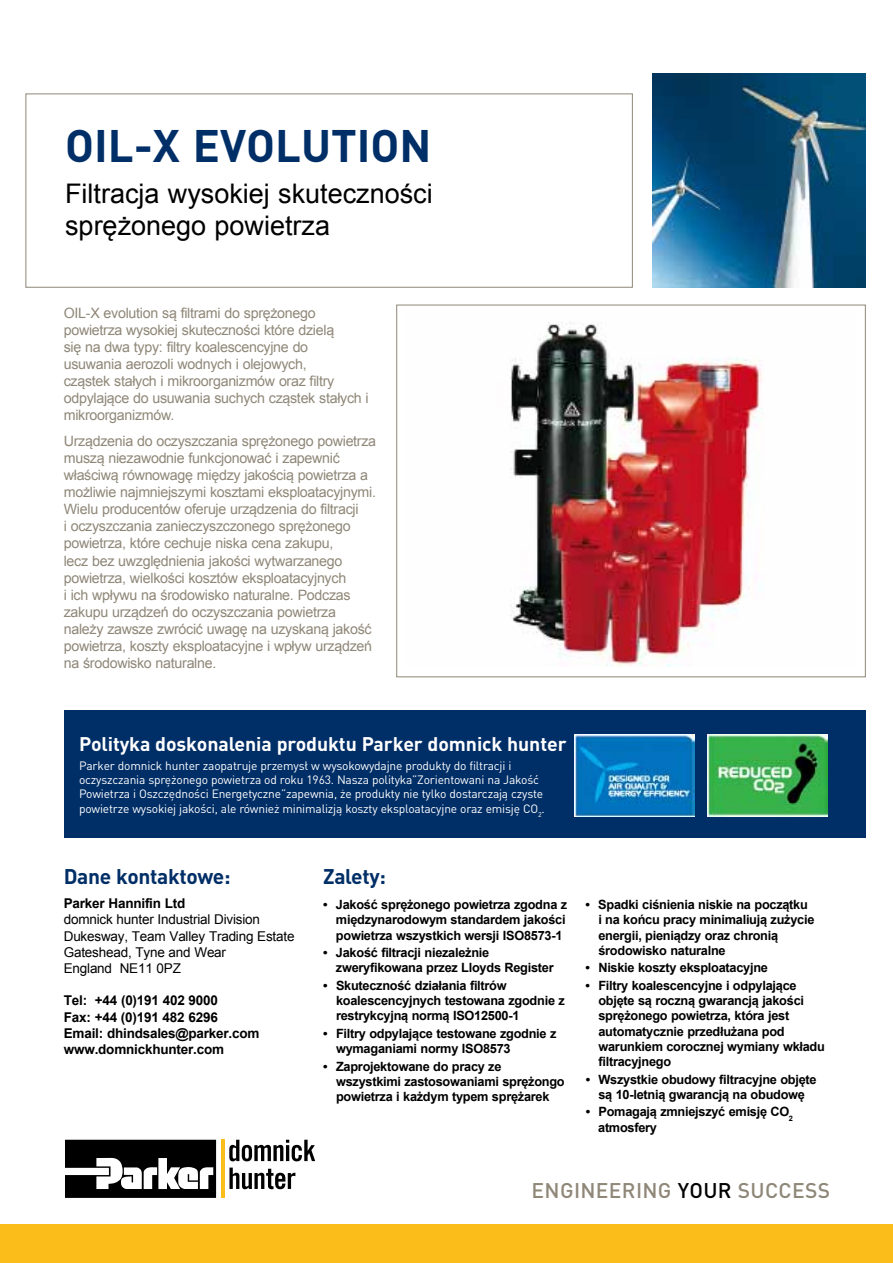
<style>
.page{position:relative;width:893px;height:1263px;background:#fff}
.page>*{position:absolute;margin:0;border:0;box-sizing:border-box;transform-origin:0 0}
.t1{font:700 45px "DIN Pro";color:#002e67}
.t2{font:27px/32.4px "Arial";color:#000}
.t3{font:500 21px "DIN Pro";letter-spacing:.015em;color:#8f8778}
.t4{font:700 21px "DIN Pro";letter-spacing:-.015em;color:#002e67}
.t5{font:700 19.5px "DIN Pro";letter-spacing:-.005em;color:#fff}
.t6{font:14.25px/17.1px "Arial";letter-spacing:-.02em;color:#8f8778}
.t7{font:700 13.5px/16.2px "Arial";letter-spacing:-.015em;color:#000}
.t8{font:13.5px/16.2px "Arial";letter-spacing:-.015em;color:#000}
.t9{font:700 12.75px/15.3px "Arial";letter-spacing:-.02em;color:#000}
.t10{font:12px/14.4px "DIN Pro";letter-spacing:-.015em;color:#fff}
.s1{color:#000}
</style>
<div class="page">
<img style="left:510px;top:322px;width:252px;height:345px">
<img style="left:652px;top:74px;width:214px;height:213px">
<div style="left:26px;top:94px;width:607px;height:194px;border:1px solid #8f8778"></div>
<div style="left:64px;top:710px;width:802px;height:128px;background:#002e67"></div>
<img style="left:708px;top:734px;width:120px;height:83px">
<img style="left:574px;top:735px;width:120px;height:81px">
<svg style="left:229px;top:1140px;width:86px;height:21px"></svg>
<svg style="left:229px;top:1167px;width:66px;height:22px"></svg>
<svg style="left:65px;top:1140px;width:151px;height:58px"></svg>
<hr style="left:221px;top:1140px;width:3px;height:58px;background:#fbbd1a">
<div style="left:0;top:1225px;width:893px;height:38px;background:#fbbd1a"></div>
<h1 class="t1" style="left:65px;top:115px;width:368px">OIL-X EVOLUTION</h1>
<h2 class="t2" style="left:65px;top:177px;width:369px">Filtracja wysokiej skuteczności sprężonego powietrza</h2>
<p class="t6" style="left:64px;top:304px;width:307px">OIL-X evolution są filtrami do sprężonego powietrza wysokiej skuteczności które dzielą<br>się na dwa typy: filtry koalescencyjne do usuwania aerozoli wodnych i olejowych,<br>cząstek stałych i mikroorganizmów oraz filtry odpylające do usuwania suchych cząstek stałych i mikroorganizmów.</p>
<p class="t6" style="left:64px;top:432px;width:314px">Urządzenia do oczyszczania sprężonego powietrza muszą niezawodnie funkcjonować i zapewnić właściwą równowagę między jakością powietrza a możliwie najmniejszymi kosztami eksploatacyjnymi.<br>Wielu producentów oferuje urządzenia do filtracji<br>i oczyszczania zanieczyszczonego sprężonego powietrza, które cechuje niska cena zakupu,<br>lecz bez uwzględnienia jakości wytwarzanego powietrza, wielkości kosztów eksploatacyjnych<br>i ich wpływu na środowisko naturalne. Podczas zakupu urządzeń do oczyszczania powietrza należy zawsze zwrócić uwagę na uzyskaną jakość powietrza, koszty eksploatacyjne i wpływ urządzeń na środowisko naturalne.</p>
<h3 class="t5" style="left:79px;top:731px;width:489px">Polityka doskonalenia produktu Parker domnick hunter</h3>
<p class="t10" style="left:79px;top:757px;width:467px">Parker domnick hunter zaopatruje przemysł w wysokowydajne produkty do filtracji i oczyszczania sprężonego powietrza od roku 1963. Nasza polityka”Zorientowani na Jakość Powietrza i Oszczędności Energetyczne”zapewnia, że produkty nie tylko dostarczają czyste powietrze wysokiej jakości, ale również minimalizją koszty eksploatacyjne oraz emisję CO<sub>2</sub>.</p>
<h3 class="t4" style="left:64px;top:862px;width:168px">Dane kontaktowe:</h3>
<p class="t7" style="left:64px;top:896px;width:123px">Parker Hannifin Ltd</p>
<p class="t8" style="left:64px;top:912px;width:232px">domnick hunter Industrial Division<br>Dukesway, Team Valley Trading Estate<br>Gateshead, Tyne and Wear<br>England NE11 0PZ</p>
<p class="t7" style="left:64px;top:993px;width:197px">Tel: +44 (0)191 402 9000<br>Fax: +44 (0)191 482 6296<br>Email: dhindsales@parker.com www.domnickhunter.com</p>
<h3 class="t4" style="left:323px;top:862px;width:64px">Zalety:</h3>
<p class="t9" style="left:336px;top:897px;width:233px;text-indent:-13px">• Jakość sprężonego powietrza zgodna z międzynarodowym standardem jakości powietrza wszystkich wersji ISO8573-1</p>
<p class="t9" style="left:336px;top:945px;width:219px;text-indent:-13px">• Jakość filtracji niezależnie zweryfikowana przez Lloyds Register</p>
<p class="t9" style="left:336px;top:978px;width:230px;text-indent:-13px">• Skuteczność działania filtrów koalescencyjnych testowana zgodnie z restrykcyjną normą ISO12500-1</p>
<p class="t9" style="left:336px;top:1026px;width:222px;text-indent:-13px">• Filtry odpylające testowane zgodnie z wymaganiami normy ISO8573</p>
<p class="t9" style="left:336px;top:1059px;width:230px;text-indent:-13px">• Zaprojektowane do pracy ze wszystkimi zastosowaniami sprężongo powietrza i każdym typem sprężarek</p>
<p class="t9" style="left:598px;top:897px;width:218px;text-indent:-13px">• Spadki ciśnienia niskie na początku i na końcu pracy minimaliują zużycie energii, pieniądzy oraz chronią środowisko naturalne</p>
<p class="t9" style="left:586px;top:961px;width:184px">• Niskie koszty eksploatacyjne</p>
<p class="t9" style="left:598px;top:978px;width:228px;text-indent:-13px">• Filtry koalescencyjne i odpylające objęte są roczną gwarancją jakości sprężonego powietrza, która jest automatycznie przedłużana pod warunkiem corocznej wymiany wkładu filtracyjnego</p>
<p class="t9" style="left:586px;top:1072px;width:232px;text-align:center">• Wszystkie obudowy filtracyjne objęte są 10-letnią gwarancją na obudowę</p>
<p class="t9" style="left:598px;top:1105px;width:196px;text-indent:-12px">• Pomagają zmniejszyć emisję CO<sub>2 </sub>atmosfery</p>
<h3 class="t3" style="left:532px;top:1176px;width:300px">ENGINEERING <span class="s1">YOUR</span> SUCCESS</h3>
</div>
